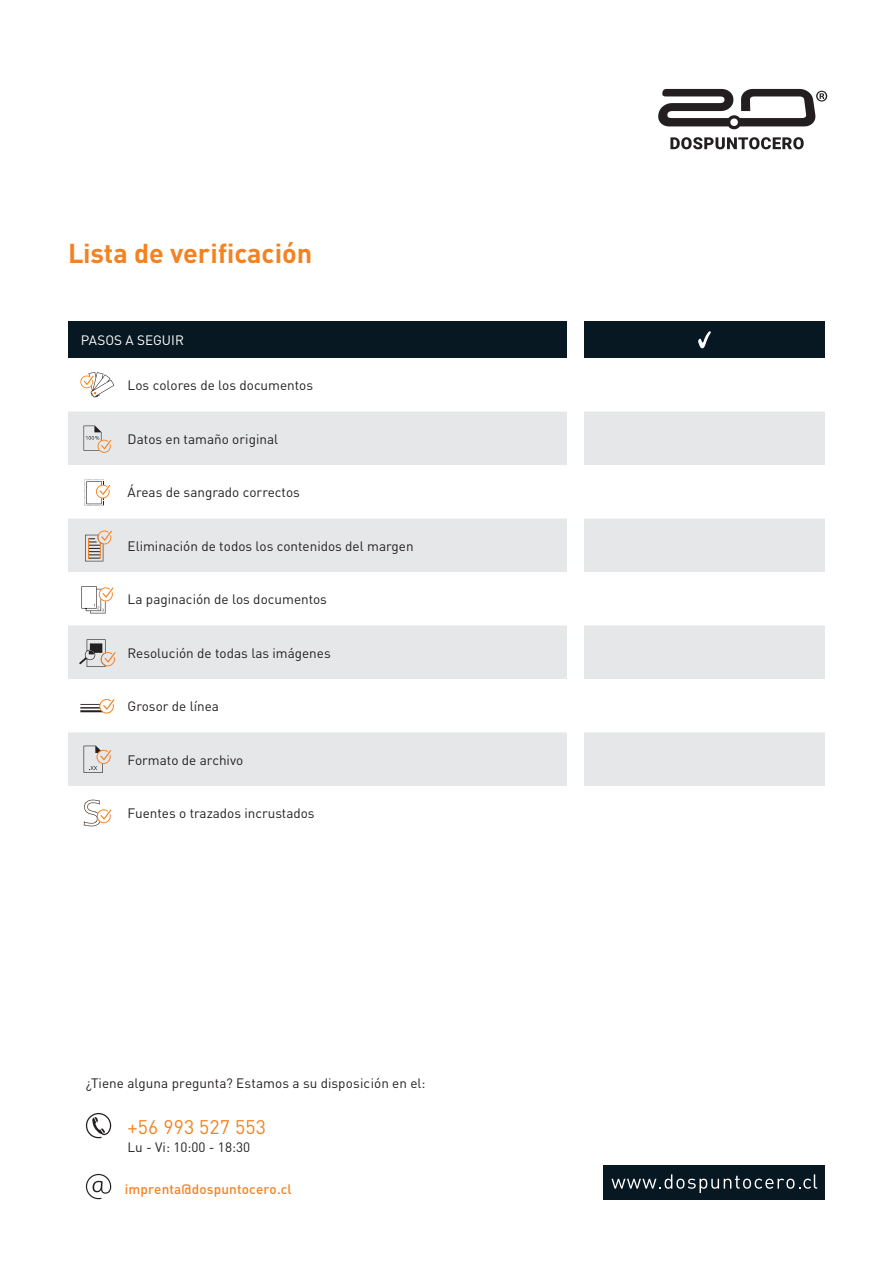
<style>
.page{position:relative;width:893px;height:1263px;background:#fff}
.page>*{position:absolute;margin:0;border:0;box-sizing:border-box;transform-origin:0 0}
.t1{font:700 27px "DIN Pro";letter-spacing:-.005em;color:#f58220}
.t2{font:19.5px "DIN Pro";letter-spacing:.005em;color:#f58220}
.t3{font:13.5px "DIN Pro";color:#231f20}
.t4{font:500 13.5px "DIN Pro";letter-spacing:.015em;color:#f58220}
.t5{font:13.5px "DIN Pro";letter-spacing:.005em;color:#fff}
</style>
<div class="page">
<div style="left:604px;top:1165px;width:221px;height:34px;background:#071822"></div>
<svg style="left:86px;top:1113px;width:25px;height:25px"></svg>
<svg style="left:86px;top:1174px;width:25px;height:25px"></svg>
<div style="left:584px;top:322px;width:241px;height:36px;background:#071822"></div>
<svg style="left:584px;top:411px;width:241px;height:375px;fill:#e6e7e9"></svg>
<div style="left:68px;top:322px;width:499px;height:36px;background:#071822"></div>
<svg style="left:68px;top:411px;width:499px;height:375px;fill:#e6e7e9"></svg>
<svg style="left:84px;top:426px;width:27px;height:27px"></svg>
<svg style="left:85px;top:480px;width:25px;height:26px"></svg>
<svg style="left:80px;top:699px;width:34px;height:14px"></svg>
<svg style="left:84px;top:746px;width:27px;height:27px"></svg>
<svg style="left:84px;top:800px;width:27px;height:26px"></svg>
<svg style="left:85px;top:530px;width:27px;height:31px"></svg>
<svg style="left:80px;top:372px;width:34px;height:26px"></svg>
<svg style="left:81px;top:586px;width:32px;height:27px"></svg>
<svg style="left:698px;top:331px;width:13px;height:17px"></svg>
<svg style="left:79px;top:639px;width:37px;height:28px"></svg>
<svg style="left:611px;top:1174px;width:206px;height:19px"></svg>
<svg style="left:670px;top:137px;width:134px;height:12px"></svg>
<svg style="left:658px;top:89px;width:169px;height:40px"></svg>
<h1 class="t1" style="left:68px;top:235px;width:246px">Lista de verificación</h1>
<p class="t5" style="left:81px;top:331px;width:105px">PASOS A SEGUIR</p>
<p class="t3" style="left:128px;top:376px;width:187px">Los colores de los documentos</p>
<p class="t3" style="left:128px;top:430px;width:152px">Datos en tamaño original</p>
<p class="t3" style="left:128px;top:483px;width:174px">Áreas de sangrado correctos</p>
<p class="t3" style="left:128px;top:537px;width:287px">Eliminación de todos los contenidos del margen</p>
<p class="t3" style="left:128px;top:590px;width:201px">La paginación de los documentos</p>
<p class="t3" style="left:128px;top:644px;width:205px">Resolución de todas las imágenes</p>
<p class="t3" style="left:128px;top:697px;width:93px">Grosor de línea</p>
<p class="t3" style="left:128px;top:751px;width:117px">Formato de archivo</p>
<p class="t3" style="left:128px;top:804px;width:189px">Fuentes o trazados incrustados</p>
<p class="t3" style="left:86px;top:1074px;width:341px">¿Tiene alguna pregunta? Estamos a su disposición en el:</p>
<h2 class="t2" style="left:128px;top:1113px;width:140px">+56 993 527 553</h2>
<p class="t3" style="left:128px;top:1137px;width:124px">Lu - Vi: 10:00 - 18:30</p>
<p class="t4" style="left:125px;top:1180px;width:169px">imprenta@dospuntocero.cl</p>
</div>
